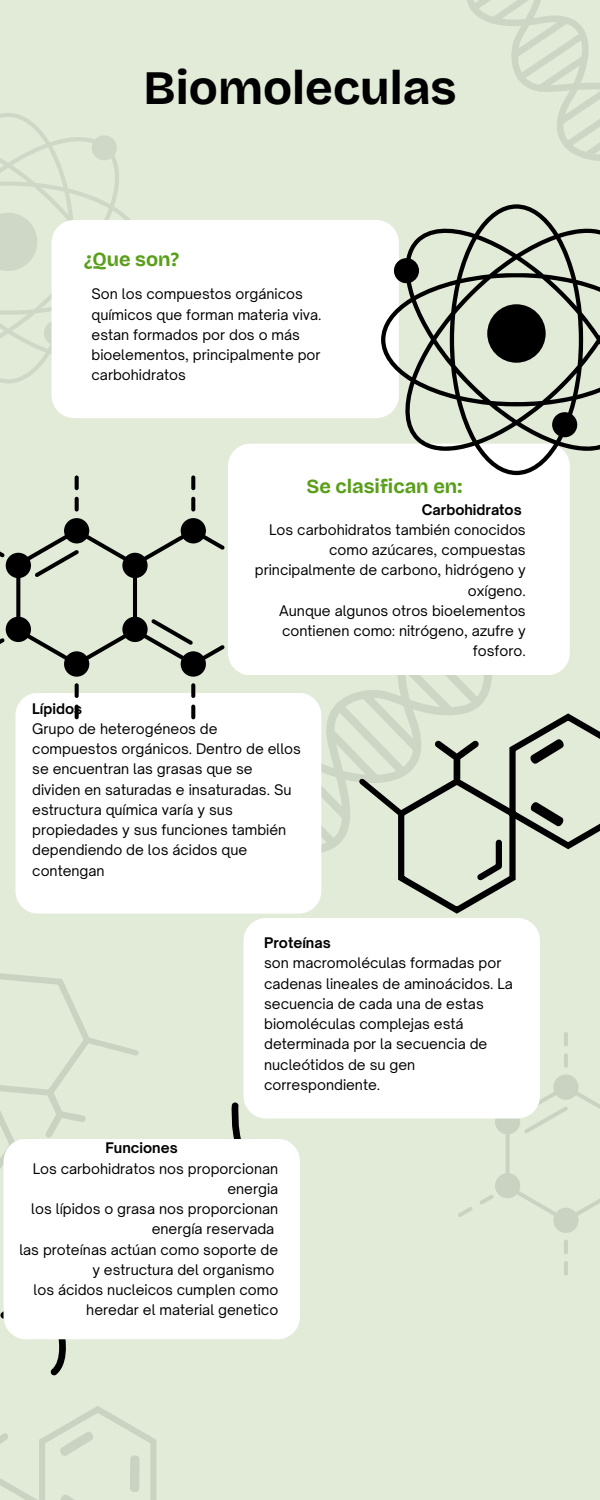
<style>
.page{position:relative;width:600px;height:1500px;background:#e1ebd8}
.page>*{position:absolute;margin:0;border:0;box-sizing:border-box;transform-origin:0 0}
.t1{font:700 48.1px "Bricolage Grotesque";color:#000}
.t2{font:700 20px "Bricolage Grotesque";color:#599f19}
.t3{font:14px/20.2px "Open Sauce One";color:#000;text-align:right}
.t4{font:700 14px "Open Sauce One";color:#000}
</style>
<div class="page">
<svg style="left:0;top:113px;width:130px;height:270px"></svg>
<svg style="left:0;top:213px;width:37px;height:58px"></svg>
<div style="left:52px;top:220px;width:347px;height:198px;background:#fff;border-radius:22px"></div>
<div style="left:15px;top:693px;width:240px;height:221px;background:#fff"></div>
<div style="left:228px;top:444px;width:342px;height:231px;background:#fff;border-radius:23px"></div>
<svg style="left:458px;top:1207px;width:15px;height:10px"></svg>
<hr style="left:564px;top:1240px;width:4px;height:14px;background:#cad3c2;border-radius:2px">
<hr style="left:564px;top:1261px;width:4px;height:15px;background:#cad3c2;border-radius:2px">
<hr style="left:564px;top:1032px;width:4px;height:15px;background:#cad3c2;border-radius:2px">
<hr style="left:564px;top:1053px;width:4px;height:15px;background:#cad3c2;border-radius:2px">
<svg style="left:480px;top:1074px;width:120px;height:159px"></svg>
<div style="left:244px;top:918px;width:296px;height:201px;background:#fff"></div>
<svg style="left:381px;top:215px;width:219px;height:260px"></svg>
<div style="left:487px;top:304px;width:59px;height:59px;background:#000;border-radius:50%"></div>
<svg style="left:75px;top:683px;width:4px;height:15px"></svg>
<svg style="left:75px;top:705px;width:4px;height:14px"></svg>
<svg style="left:191px;top:683px;width:4px;height:15px"></svg>
<svg style="left:191px;top:705px;width:4px;height:14px"></svg>
<svg style="left:75px;top:475px;width:4px;height:15px"></svg>
<svg style="left:75px;top:497px;width:4px;height:15px"></svg>
<svg style="left:191px;top:475px;width:4px;height:15px"></svg>
<svg style="left:191px;top:497px;width:4px;height:15px"></svg>
<svg style="left:0;top:518px;width:225px;height:159px"></svg>
<svg style="left:255px;top:655px;width:345px;height:259px"></svg>
<svg style="left:0;top:1406px;width:157px;height:94px"></svg>
<svg style="left:46px;top:1339px;width:232px;height:36px"></svg>
<svg style="left:0;top:942px;width:248px;height:378px"></svg>
<svg style="left:490px;top:204px;width:53px;height:11px"></svg>
<svg style="left:467px;top:0;width:133px;height:161px"></svg>
<div style="left:4px;top:1139px;width:296px;height:200px;background:#fff"></div>
<p class="t1" style="left:143px;top:59px;width:315px">Biomoleculas</p>
<h1 class="t2" style="left:84px;top:247px;width:96px">¿Que son?</h1>
<p class="t3" style="left:92px;top:284px;width:232px;text-align:left">Son los compuestos orgánicos químicos que forman materia viva.</p>
<h2 class="t3" style="left:92px;top:324px;width:231px;text-align:left">estan formados por dos o más bioelementos, principalmente por carbohidratos</h2>
<p class="t2" style="left:307px;top:474px;width:157px">Se clasifican en:</p>
<p class="t4" style="left:422px;top:501px;width:101px">Carbohidratos</p>
<p class="t3" style="left:255px;top:520px;width:272px">Los carbohidratos también conocidos como azúcares, compuestas principalmente de carbono, hidrógeno y oxígeno.</p>
<p class="t3" style="left:279px;top:601px;width:248px">Aunque algunos otros bioelementos contienen como: nitrógeno, azufre y fosforo.</p>
<p class="t4" style="left:32px;top:700px;width:52px">Lípidos</p>
<p class="t3" style="left:32px;top:719px;width:270px;text-align:left">Grupo de heterogéneos de compuestos orgánicos. Dentro de ellos se encuentran las grasas que se dividen en saturadas e insaturadas. Su estructura química varía y sus propiedades y sus funciones también dependiendo de los ácidos que contengan</p>
<h2 class="t4" style="left:264px;top:934px;width:68px">Proteínas</h2>
<p class="t3" style="left:264px;top:953px;width:250px;text-align:left">son macromoléculas formadas por cadenas lineales de aminoácidos. La secuencia de cada una de estas biomoléculas complejas está determinada por la secuencia de nucleótidos de su gen correspondiente.</p>
<p class="t4" style="left:105px;top:1139px;width:74px">Funciones</p>
<p class="t3" style="left:33px;top:1158px;width:247px">Los carbohidratos nos proporcionan energia</p>
<p class="t3" style="left:31px;top:1199px;width:249px">los lípidos o grasa nos proporcionan energía reservada</p>
<p class="t3" style="left:19px;top:1239px;width:260px">las proteínas actúan como soporte de y estructura del organismo</p>
<p class="t3" style="left:34px;top:1280px;width:246px">los ácidos nucleicos cumplen como heredar el material genetico</p>
</div>
